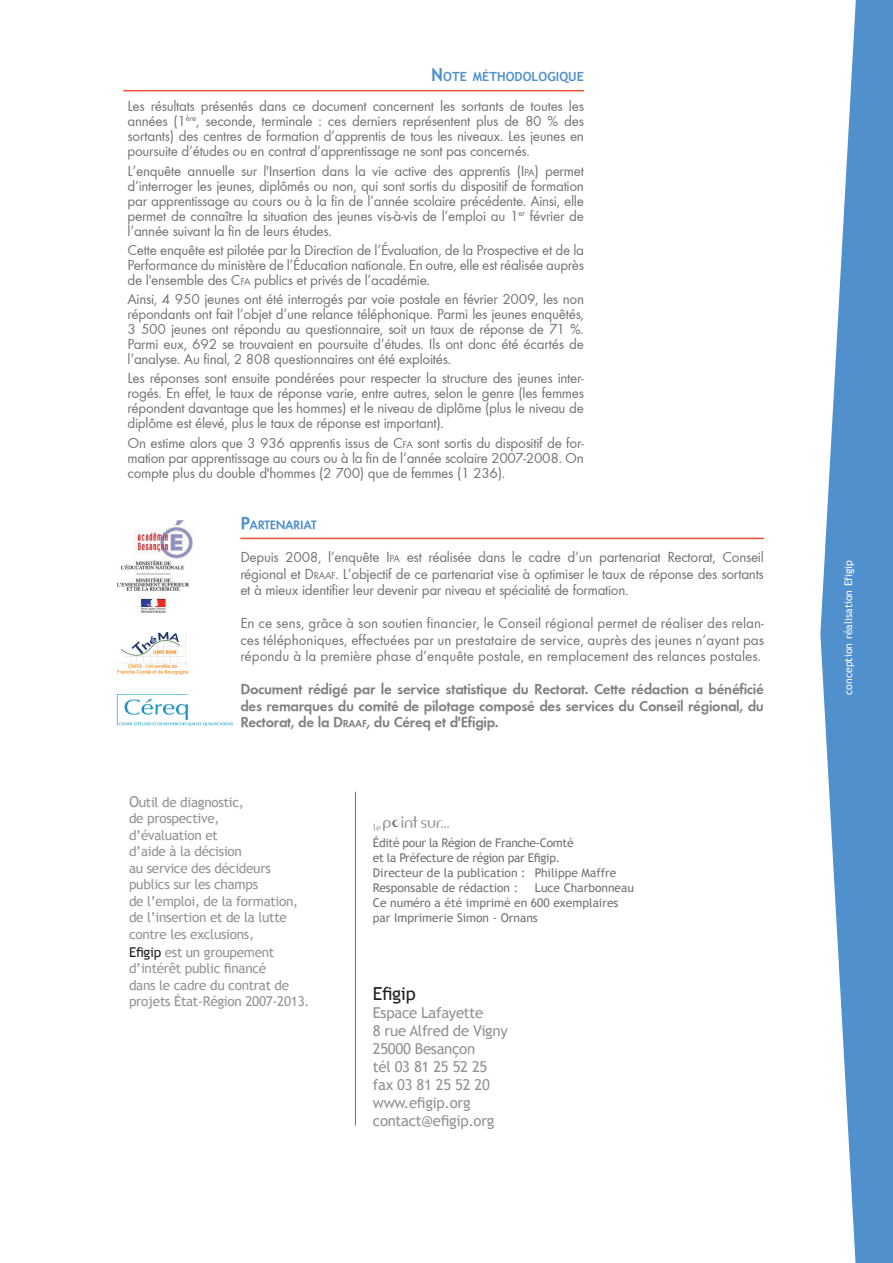
<style>
.page{position:relative;width:893px;height:1263px;background:#fff}
.page>*{position:absolute;margin:0;border:0;box-sizing:border-box;transform-origin:0 0}
.t1{font:18px "Trebuchet MS";color:#231f20}
.t2{font:15px/15px "Function";letter-spacing:-.02em;color:#717074;text-align:justify}
.t3{font:700 15px/16.5px "Function";letter-spacing:-.02em;color:#808083;text-align:justify}
.t4{font:15px/18px "Trebuchet MS";letter-spacing:-.02em;color:#919295}
.t5{font:13.5px/16.5px "Trebuchet MS";letter-spacing:-.02em;color:#919295}
.t6{font:700 12.6px "Trebuchet MS";color:#5090cc}
.t7{font:700 12.6px "Function";letter-spacing:-.03em;color:#5090cc}
.t8{font:12px/15px "Trebuchet MS";color:#717074}
.t9{font:10.5px "Trebuchet MS";color:#fff}
.s1{font-size:18px}
.s2{font-size:10.5px}
.s3{font-size:15px}
.s4{color:#231f20}
</style>
<div class="page">
<svg style="left:820px;top:0;width:73px;height:1263px;fill:#5090cc"></svg>
<hr style="left:355px;top:792px;width:1px;height:333px;background:#717074">
<svg style="left:374px;top:816px;width:75px;height:15px"></svg>
<hr style="left:240px;top:538px;width:524px;height:1px;background:#ef5032">
<hr style="left:123px;top:90px;width:461px;height:1px;background:#ef5032">
<img style="left:117px;top:521px;width:76px;height:92px">
<img style="left:116px;top:694px;width:117px;height:32px">
<img style="left:117px;top:633px;width:71px;height:41px">
<p class="t6" style="left:431px;top:69px;width:154px"><span class="s1">N</span>OTE MÉTHODOLOGIQUE</p>
<p class="t2" style="left:128px;top:99px;width:458px">Les résultats présentés dans ce document concernent les sortants de toutes les années (1<sup>ère</sup>, seconde, terminale : ces derniers représentent plus de 80 % des sortants) des centres de formation d’apprentis de tous les niveaux. Les jeunes en poursuite d’études ou en contrat d’apprentissage ne sont pas concernés.</p>
<p class="t2" style="left:128px;top:163px;width:458px">L’enquête annuelle sur l'Insertion dans la vie active des apprentis (I<span class="s2">PA</span>) permet d’interroger les jeunes, diplômés ou non, qui sont sortis du dispositif de formation par apprentissage au cours ou à la fin de l’année scolaire précédente. Ainsi, elle permet de connaître la situation des jeunes vis-à-vis de l’emploi au 1<sup>er</sup> février de l’année suivant la fin de leurs études.</p>
<p class="t2" style="left:128px;top:243px;width:458px">Cette enquête est pilotée par la Direction de l’Évaluation, de la Prospective et de la Performance du ministère de l’Éducation nationale. En outre, elle est réalisée auprès de l'ensemble des C<span class="s2">FA</span> publics et privés de l’académie.</p>
<p class="t2" style="left:128px;top:292px;width:458px">Ainsi, 4 950 jeunes ont été interrogés par voie postale en février 2009, les non répondants ont fait l’objet d’une relance téléphonique. Parmi les jeunes enquêtés, 3 500 jeunes ont répondu au questionnaire, soit un taux de réponse de 71 %.<br>Parmi eux, 692 se trouvaient en poursuite d’études. Ils ont donc été écartés de l’analyse. Au final, 2 808 questionnaires ont été exploités.</p>
<p class="t2" style="left:128px;top:371px;width:458px">Les réponses sont ensuite pondérées pour respecter la structure des jeunes inter&shy;rogés. En effet, le taux de réponse varie, entre autres, selon le genre (les femmes répondent davantage que les hommes) et le niveau de diplôme (plus le niveau de diplôme est élevé, plus le taux de réponse est important).</p>
<p class="t2" style="left:128px;top:435px;width:458px">On estime alors que 3 936 apprentis issus de C<span class="s2">FA</span> sont sortis du dispositif de for&shy;mation par apprentissage au cours ou à la fin de l’année scolaire 2007-2008. On compte plus du double d'hommes (2 700) que de femmes (1 236).</p>
<p class="t7" style="left:240px;top:517px;width:78px"><span class="s1">P</span>ARTENARIAT</p>
<p class="t2" style="left:240px;top:549px;width:525px;line-height:16.5px">Depuis 2008, l’enquête I<span class="s2">PA</span> est réalisée dans le cadre d’un partenariat Rectorat, Conseil régional et D<span class="s2">RAAF</span>. L’objectif de ce partenariat vise à optimiser le taux de réponse des sortants et à mieux identifier leur devenir par niveau et spécialité de formation.</p>
<p class="t2" style="left:240px;top:615px;width:525px;line-height:16.5px">En ce sens, grâce à son soutien financier, le Conseil régional permet de réaliser des relan&shy;ces téléphoniques, effectuées par un prestataire de service, auprès des jeunes n’ayant pas répondu à la première phase d’enquête postale, en remplacement des relances postales.</p>
<p class="t3" style="left:240px;top:681px;width:525px">Document rédigé par le service statistique du Rectorat. Cette rédaction a bénéficié des remarques du comité de pilotage composé des services du Conseil régional, du Rectorat, de la D<span class="s2">RAAF</span>, du Céreq et d'Efigip.</p>
<p class="t5" style="left:129px;top:794px;width:171px"><span class="s3">O</span>util de diagnostic,<br>de prospective,<br>d’évaluation et<br>d’aide à la décision<br>au service des décideurs publics sur les champs<br>de l’emploi, de la formation, de l’insertion et de la lutte contre les exclusions,</p>
<p class="t5" style="left:129px;top:944px;width:182px"><span class="s4">Efigip</span> est un groupement d’intérêt public financé<br>dans le cadre du contrat de projets État-Région 2007-2013.</p>
<p class="t8" style="left:373px;top:835px;width:245px">Édité pour la Région de Franche-Comté<br>et la Préfecture de région par Efigip.<br>Directeur de la publication : Philippe Maffre Responsable de rédaction :</p>
<p class="t8" style="left:373px;top:880px;width:263px;text-indent:162px">Luce Charbonneau<br>Ce numéro a été imprimé en 600 exemplaires par Imprimerie Simon - Ornans</p>
<p class="t1" style="left:373px;top:983px;width:44px">Efigip</p>
<p class="t4" style="left:373px;top:1003px;width:136px">Espace Lafayette<br>8 rue Alfred de Vigny<br>25000 Besançon<br>tél 03 81 25 52 25 fax 03 81 25 52 20 www.efigip.org contact@efigip.org</p>
<p class="t9" style="left:842px;top:695px;width:137px;rotate:-90deg">conception réalisation Efigip</p>
</div>
